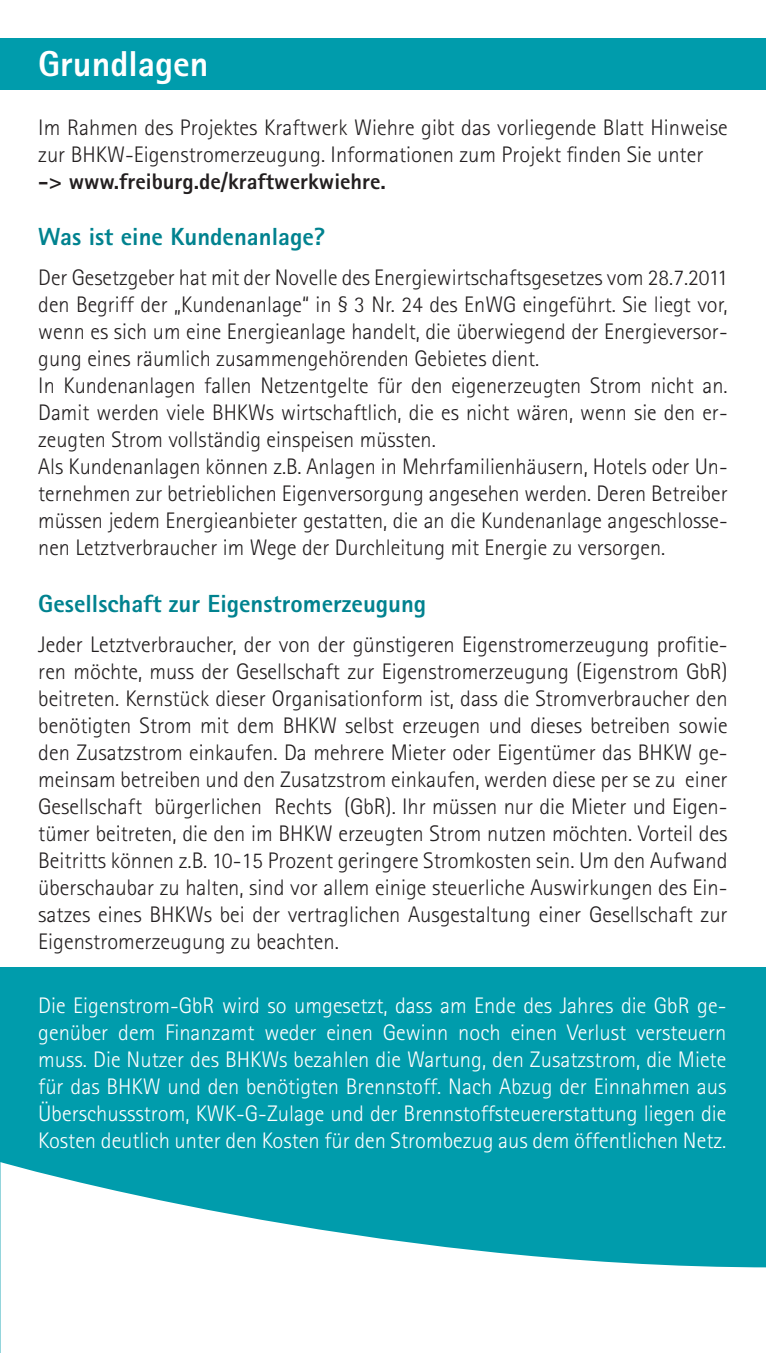
<style>
.page{position:relative;width:766px;height:1353px;background:#fff}
.page>*{position:absolute;margin:0;border:0;box-sizing:border-box;transform-origin:0 0}
.t1{font:800 36px "Rotis Sans Serif";color:#fff}
.t2{font:800 24.75px "Rotis Sans Serif";color:#00828f}
.t3{font:300 22.5px/27px "Rotis Sans Serif";color:#231f20}
.t4{font:300 22.5px/27px "Rotis Sans Serif";color:#fff;text-align:justify}
.t5{font:800 22.5px "Rotis Sans Serif";color:#231f20}
</style>
<div class="page">
<hr style="left:765px;top:967px;width:1px;height:385px;background:#e1e2e4">
<div style="left:0;top:967px;width:765px;height:385px;background:#009cac"></div>
<svg style="left:0;top:1162px;width:765px;height:190px;fill:#fff"></svg>
<div style="left:0;top:38px;width:765px;height:51px;background:#009cac"></div>
<h1 class="t1" style="left:38px;top:41px;width:172px">Grundlagen</h1>
<p class="t3" style="left:38px;top:113px;width:690px">Im Rahmen des Projektes Kraftwerk Wiehre gibt das vorliegende Blatt Hinweise zur BHKW-Eigenstromerzeugung. Informationen zum Projekt finden Sie unter</p>
<p class="t5" style="left:38px;top:167px;width:349px">-&gt; www.freiburg.de/kraftwerkwiehre.</p>
<p class="t2" style="left:38px;top:221px;width:288px">Was ist eine Kundenanlage?</p>
<p class="t3" style="left:38px;top:264px;width:690px">Der Gesetzgeber hat mit der Novelle des Energiewirtschaftsgesetzes vom 28.7.2011 den Begriff der „Kundenanlage“ in § 3 Nr. 24 des EnWG eingeführt. Sie liegt vor, wenn es sich um eine Energieanlage handelt, die überwiegend der Energieversor&shy;gung eines räumlich zusammengehörenden Gebietes dient.<br>In Kundenanlagen fallen Netzentgelte für den eigenerzeugten Strom nicht an.<br>Damit werden viele BHKWs wirtschaftlich, die es nicht wären, wenn sie den er&shy;zeugten Strom vollständig einspeisen müssten.<br>Als Kundenanlagen können z.B. Anlagen in Mehrfamilienhäusern, Hotels oder Un&shy;ternehmen zur betrieblichen Eigenversorgung angesehen werden. Deren Betreiber müssen jedem Energieanbieter gestatten, die an die Kundenanlage angeschlosse&shy;nen Letztverbraucher im Wege der Durchleitung mit Energie zu versorgen.</p>
<p class="t2" style="left:38px;top:588px;width:389px">Gesellschaft zur Eigenstromerzeugung</p>
<p class="t3" style="left:38px;top:630px;width:690px;text-align:justify">Jeder Letztverbraucher, der von der günstigeren Eigenstromerzeugung profitie&shy;ren möchte, muss der Gesellschaft zur Eigenstromerzeugung (Eigenstrom GbR) beitreten. Kernstück dieser Organisationform ist, dass die Stromverbraucher den benötigten Strom mit dem BHKW selbst erzeugen und dieses betreiben sowie den Zusatzstrom einkaufen. Da mehrere Mieter oder Eigentümer das BHKW ge&shy;meinsam betreiben und den Zusatzstrom einkaufen, werden diese per se zu einer Gesellschaft bürgerlichen Rechts (GbR). Ihr müssen nur die Mieter und Eigen&shy;tümer beitreten, die den im BHKW erzeugten Strom nutzen möchten. Vorteil des Beitritts können z.B. 10-15 Prozent geringere Stromkosten sein. Um den Aufwand überschaubar zu halten, sind vor allem einige steuerliche Auswirkungen des Ein&shy;satzes eines BHKWs bei der vertraglichen Ausgestaltung einer Gesellschaft zur Eigenstromerzeugung zu beachten.</p>
<p class="t4" style="left:38px;top:991px;width:689px">Die Eigenstrom-GbR wird so umgesetzt, dass am Ende des Jahres die GbR ge&shy;genüber dem Finanzamt weder einen Gewinn noch einen Verlust versteuern muss. Die Nutzer des BHKWs bezahlen die Wartung, den Zusatzstrom, die Miete für das BHKW und den benötigten Brennstoff. Nach Abzug der Einnahmen aus Überschussstrom, KWK-G-Zulage und der Brennstoffsteuererstattung liegen die Kosten deutlich unter den Kosten für den Strombezug aus dem öffentlichen Netz.</p>
</div>
